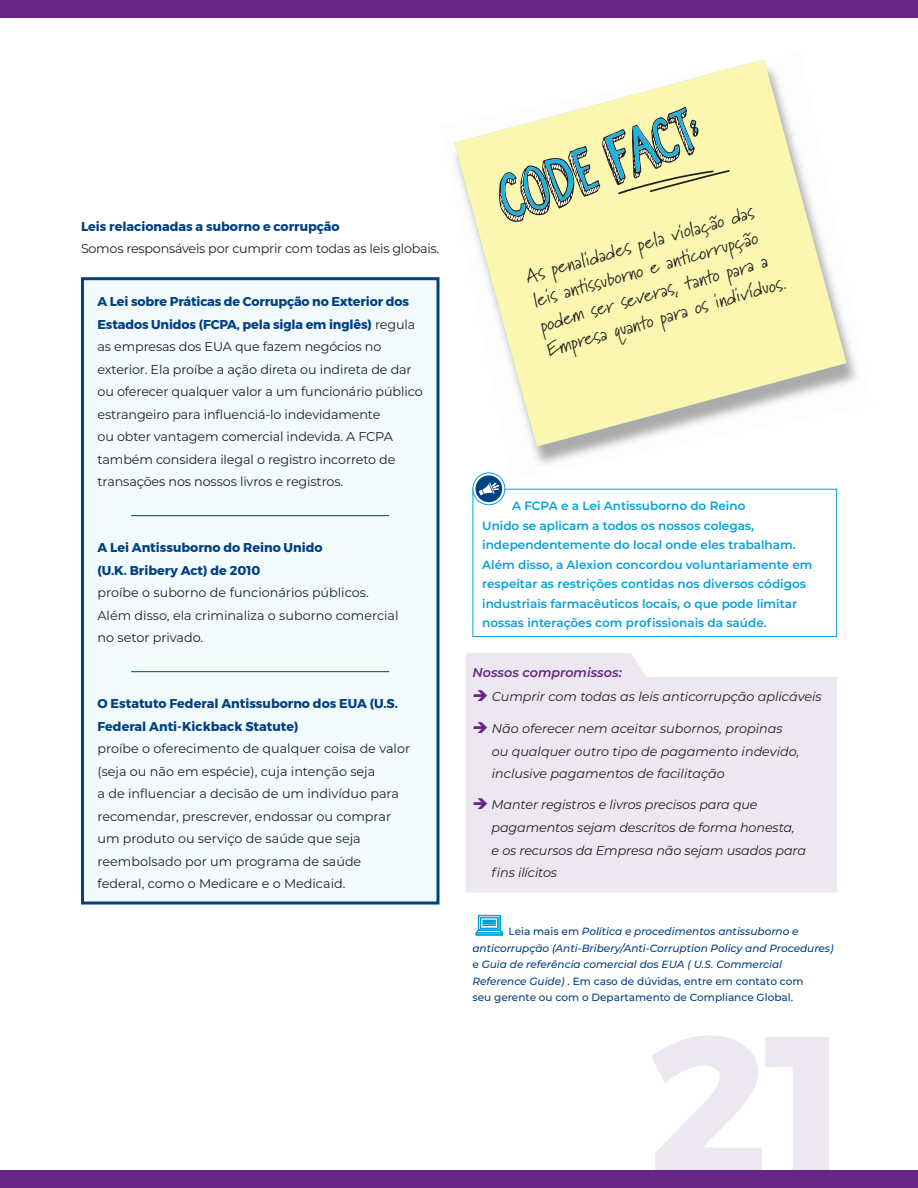
<style>
.page{position:relative;width:918px;height:1188px;background:#fff}
.page>*{position:absolute;margin:0;border:0;box-sizing:border-box;transform-origin:0 0}
.t1{font:700 199.8px "Montserrat";color:#ece7f1}
.t2{font:19.5px/25.5px "Marydale";color:#231f20}
.t3{font:12.75px/22.5px "Montserrat";letter-spacing:-.01em;color:#231f20}
.t4{font:italic 12.75px/22.5px "Montserrat";letter-spacing:-.01em;color:#231f20}
.t5{font:700 12.75px "Montserrat";color:#014081}
.t6{font:italic 600 12.75px "Montserrat";color:#682586}
.t7{font:600 12px/19.5px "Montserrat";color:#00a2da}
.t8{font:italic 500 10.5px/16.5px "Montserrat";color:#014081}
.s1{font-weight:700;color:#014081}
.s2{color:#682586}
.s3{font-style:normal}
</style>
<div class="page">
<div style="left:82px;top:279px;width:356px;height:624px;background:#f1fafd"></div>
<hr style="left:131px;top:515px;width:258px;height:1px;background:#014081">
<hr style="left:131px;top:671px;width:258px;height:1px;background:#014081">
<div style="left:81px;top:277px;width:359px;height:628px;border:3px solid #014081"></div>
<div style="left:472px;top:489px;width:365px;height:148px;border:1px solid #00a2da"></div>
<div style="left:466px;top:653px;width:371px;height:239px;background:#ece7f1"></div>
<svg style="left:476px;top:915px;width:27px;height:20px"></svg>
<div style="left:0;top:0;width:918px;height:18px;background:#682586"></div>
<div style="left:0;top:1170px;width:918px;height:18px;background:#682586"></div>
<svg style="left:454px;top:59px;width:397px;height:392px;fill:#fbf7b0"></svg>
<svg style="left:499px;top:106px;width:232px;height:116px;background:#d2dba9"></svg>
<svg style="left:473px;top:473px;width:32px;height:32px"></svg>
<div style="left:473px;top:472px;width:32px;height:33px;border:1px solid #00a2da;border-radius:50%"></div>
<div style="left:476px;top:475px;width:26px;height:27px;background:#014081;border-radius:50%"></div>
<svg style="left:479px;top:482px;width:20px;height:13px"></svg>
<p class="t5" style="left:81px;top:216px;width:260px">Leis relacionadas a suborno e corrupção</p>
<p class="t3" style="left:81px;top:237px;width:360px">Somos responsáveis por cumprir com todas as leis globais.</p>
<p class="t3" style="left:98px;top:290px;width:327px"><span class="s1">A Lei sobre Práticas de Corrupção no Exterior dos Estados Unidos (FCPA, pela sigla em inglês)</span> regula as empresas dos EUA que fazem negócios no exterior. Ela proíbe a ação direta ou indireta de dar ou oferecer qualquer valor a um funcionário público estrangeiro para influenciá-lo indevidamente<br>ou obter vantagem comercial indevida. A FCPA também considera ilegal o registro incorreto de transações nos nossos livros e registros.</p>
<p class="t3" style="left:98px;top:536px;width:303px"><span class="s1">A Lei Antissuborno do Reino Unido<br>(U.K. Bribery Act) de 2010<br></span>proíbe o suborno de funcionários públicos.<br>Além disso, ela criminaliza o suborno comercial no setor privado.</p>
<p class="t3" style="left:98px;top:692px;width:314px"><span class="s1">O Estatuto Federal Antissuborno dos EUA (U.S.<br>Federal Anti-Kickback Statute)<br></span>proíbe o oferecimento de qualquer coisa de valor (seja ou não em espécie), cuja intenção seja<br>a de influenciar a decisão de um indivíduo para recomendar, prescrever, endossar ou comprar um produto ou serviço de saúde que seja reembolsado por um programa de saúde federal, como o Medicare e o Medicaid.</p>
<p class="t2" style="left:523px;top:264px;width:249px;rotate:-16deg">As penalidades pela violação das leis anti ssuborno e anti corrupção podem ser severas, tanto para a Empresa quanto para os indivíduos.</p>
<p class="t7" style="left:482px;top:496px;width:332px;text-indent:30px">A FCPA e a Lei Antissuborno do Reino<br>Unido se aplicam a todos os nossos colegas, independentemente do local onde eles trabalham.<br>Além disso, a Alexion concordou voluntariamente em respeitar as restrições contidas nos diversos códigos industriais farmacêuticos locais, o que pode limitar nossas interações com profissionais da saúde.</p>
<p class="t6" style="left:472px;top:664px;width:151px">Nossos compromissos:</p>
<p class="t4" style="left:472px;top:685px;width:351px"><span class="s2">➔</span> Cumprir com todas as leis anticorrupção aplicáveis</p>
<p class="t4" style="left:492px;top:717px;width:309px;text-indent:-19px"><span class="s2">➔</span> Não oferecer nem aceitar subornos, propinas ou qualquer outro tipo de pagamento indevido, inclusive pagamentos de facilitação</p>
<p class="t4" style="left:492px;top:793px;width:316px;text-indent:-19px"><span class="s2">➔</span> Manter registros e livros precisos para que pagamentos sejam descritos de forma honesta,<br>e os recursos da Empresa não sejam usados para fins ilícitos</p>
<p class="t8" style="left:473px;top:923px;width:363px;text-indent:36px"><span class="s3">Leia mais em</span> Política e procedimentos antissuborno e anticorrupção (Anti-Bribery/Anti-Corruption Policy and Procedures) <span class="s3">e</span> Guia de referência comercial dos EUA ( U.S. Commercial Reference Guide) <span class="s3">. Em caso de dúvidas, entre em contato com<br>seu gerente ou com o Departamento de Compliance Global.</span></p>
<p class="t1" style="left:648px;top:946px;width:203px">21</p>
</div>
